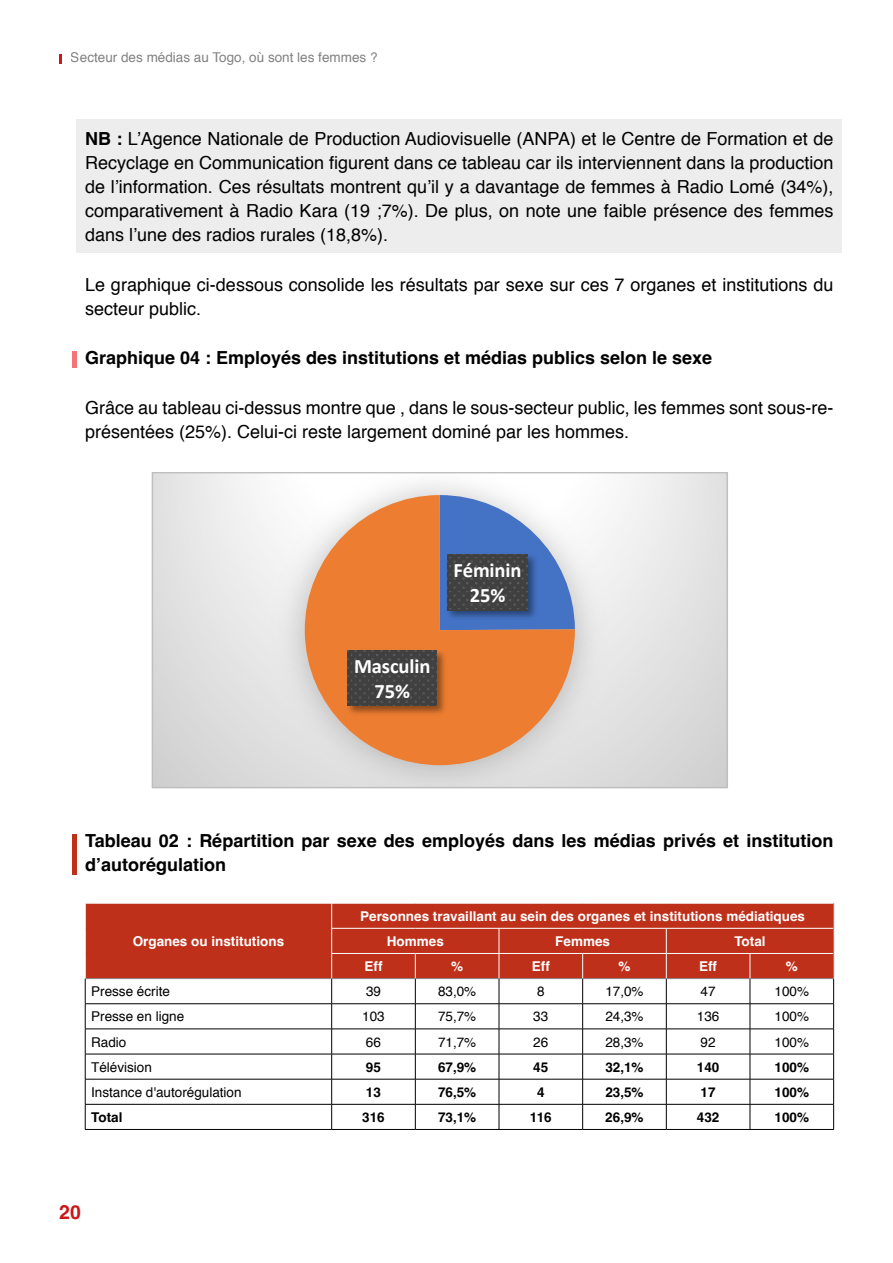
<style>
.page{position:relative;width:893px;height:1263px;background:#fff}
.page>*{position:absolute;margin:0;border:0;box-sizing:border-box;transform-origin:0 0}
.t1{font:700 20.55px/24.9px "Calibri";letter-spacing:-.005em;color:#fff;text-align:center}
.t2{font:700 19.5px "Helvetica";color:#cd1719}
.t3{font:18px/24px "Helvetica";color:#000}
.t4{font:700 18px/24px "Helvetica";color:#000}
.t5{font:13.5px "Helvetica";color:#000}
.t6{font:700 13.5px/25.2px "Helvetica";color:#fff}
.t7{font:700 13.5px "Helvetica";color:#000}
.s1{font-weight:700}
</style>
<div class="page">
<svg style="left:59px;top:54px;width:3px;height:9px"></svg>
<div style="left:77px;top:119px;width:765px;height:134px;background:#ededed"></div>
<div style="left:72px;top:351px;width:5px;height:16px;background:#f57575"></div>
<div style="left:72px;top:834px;width:5px;height:40px;background:#bf301a"></div>
<div style="left:86px;top:904px;width:747px;height:74px;background:#bf301a"></div>
<hr style="left:331px;top:928px;width:84px;height:1px;background:#fff">
<hr style="left:415px;top:928px;width:84px;height:1px;background:#fff">
<hr style="left:499px;top:928px;width:84px;height:1px;background:#fff">
<hr style="left:583px;top:928px;width:83px;height:1px;background:#fff">
<hr style="left:666px;top:928px;width:84px;height:1px;background:#fff">
<hr style="left:750px;top:928px;width:83px;height:1px;background:#fff">
<hr style="left:331px;top:953px;width:84px;height:1px;background:#fff">
<hr style="left:415px;top:953px;width:84px;height:1px;background:#fff">
<hr style="left:499px;top:953px;width:84px;height:1px;background:#fff">
<hr style="left:583px;top:953px;width:83px;height:1px;background:#fff">
<hr style="left:666px;top:953px;width:84px;height:1px;background:#fff">
<hr style="left:750px;top:953px;width:83px;height:1px;background:#fff">
<hr style="left:85px;top:1003px;width:247px;height:1px;background:#000">
<hr style="left:332px;top:1003px;width:83px;height:1px;background:#000">
<hr style="left:415px;top:1003px;width:84px;height:1px;background:#000">
<hr style="left:499px;top:1003px;width:84px;height:1px;background:#000">
<hr style="left:583px;top:1003px;width:83px;height:1px;background:#000">
<hr style="left:666px;top:1003px;width:84px;height:1px;background:#000">
<hr style="left:750px;top:1003px;width:84px;height:1px;background:#000">
<hr style="left:85px;top:1029px;width:247px;height:1px;background:#000">
<hr style="left:332px;top:1029px;width:83px;height:1px;background:#000">
<hr style="left:415px;top:1029px;width:84px;height:1px;background:#000">
<hr style="left:499px;top:1029px;width:84px;height:1px;background:#000">
<hr style="left:583px;top:1029px;width:83px;height:1px;background:#000">
<hr style="left:666px;top:1029px;width:84px;height:1px;background:#000">
<hr style="left:750px;top:1029px;width:84px;height:1px;background:#000">
<hr style="left:85px;top:1054px;width:247px;height:1px;background:#000">
<hr style="left:332px;top:1054px;width:83px;height:1px;background:#000">
<hr style="left:415px;top:1054px;width:84px;height:1px;background:#000">
<hr style="left:499px;top:1054px;width:84px;height:1px;background:#000">
<hr style="left:583px;top:1054px;width:83px;height:1px;background:#000">
<hr style="left:666px;top:1054px;width:84px;height:1px;background:#000">
<hr style="left:750px;top:1054px;width:84px;height:1px;background:#000">
<hr style="left:85px;top:1079px;width:247px;height:1px;background:#000">
<hr style="left:332px;top:1079px;width:83px;height:1px;background:#000">
<hr style="left:415px;top:1079px;width:84px;height:1px;background:#000">
<hr style="left:499px;top:1079px;width:84px;height:1px;background:#000">
<hr style="left:583px;top:1079px;width:83px;height:1px;background:#000">
<hr style="left:666px;top:1079px;width:84px;height:1px;background:#000">
<hr style="left:750px;top:1079px;width:84px;height:1px;background:#000">
<hr style="left:85px;top:1104px;width:247px;height:1px;background:#000">
<hr style="left:332px;top:1104px;width:83px;height:1px;background:#000">
<svg style="left:331px;top:904px;width:1px;height:225px"></svg>
<hr style="left:415px;top:1104px;width:84px;height:1px;background:#000">
<svg style="left:415px;top:954px;width:1px;height:175px"></svg>
<hr style="left:499px;top:1104px;width:84px;height:1px;background:#000">
<svg style="left:499px;top:928px;width:1px;height:201px"></svg>
<hr style="left:583px;top:1104px;width:83px;height:1px;background:#000">
<svg style="left:582px;top:954px;width:1px;height:175px"></svg>
<hr style="left:666px;top:1104px;width:84px;height:1px;background:#000">
<svg style="left:666px;top:928px;width:1px;height:201px"></svg>
<hr style="left:750px;top:1104px;width:84px;height:1px;background:#000">
<svg style="left:750px;top:954px;width:1px;height:175px"></svg>
<hr style="left:85px;top:1129px;width:247px;height:1px;background:#000">
<hr style="left:332px;top:1129px;width:83px;height:1px;background:#000">
<hr style="left:415px;top:1129px;width:84px;height:1px;background:#000">
<hr style="left:499px;top:1129px;width:84px;height:1px;background:#000">
<hr style="left:583px;top:1129px;width:83px;height:1px;background:#000">
<hr style="left:666px;top:1129px;width:84px;height:1px;background:#000">
<hr style="left:750px;top:1129px;width:84px;height:1px;background:#000">
<svg style="left:85px;top:903px;width:1px;height:226px"></svg>
<svg style="left:833px;top:903px;width:1px;height:226px"></svg>
<hr style="left:85px;top:978px;width:247px;height:1px;background:#878787">
<hr style="left:332px;top:978px;width:83px;height:1px;background:#878787">
<hr style="left:415px;top:978px;width:84px;height:1px;background:#878787">
<hr style="left:499px;top:978px;width:84px;height:1px;background:#878787">
<hr style="left:583px;top:978px;width:83px;height:1px;background:#878787">
<hr style="left:666px;top:978px;width:84px;height:1px;background:#878787">
<hr style="left:750px;top:978px;width:84px;height:1px;background:#878787">
<div style="left:152px;top:473px;width:575px;height:315px;background:linear-gradient(to bottom,#efefef,#d5d5d5)"></div>
<img style="left:260px;top:475px;width:359px;height:310px">
<svg style="left:452px;top:495px;width:123px;height:123px"></svg>
<svg style="left:304px;top:495px;width:271px;height:271px;background:#d07c4c"></svg>
<img style="left:443px;top:550px;width:97px;height:73px">
<svg style="left:447px;top:554px;width:81px;height:56px;background:#434343"></svg>
<img style="left:344px;top:646px;width:105px;height:73px">
<svg style="left:348px;top:650px;width:89px;height:56px;background:#424242"></svg>
<div style="left:152px;top:472px;width:576px;height:316px;border:2px solid #bfbfbf"></div>
<p class="t5" style="left:71px;top:47px;width:308px">Secteur des médias au Togo, où sont les femmes ?</p>
<p class="t3" style="left:85px;top:128px;width:750px;text-align:justify"><span class="s1">NB :</span> L’Agence Nationale de Production Audiovisuelle (ANPA) et le Centre de Formation et de Recyclage en Communication figurent dans ce tableau car ils interviennent dans la production de l’information. Ces résultats montrent qu’il y a davantage de femmes à Radio Lomé (34%), comparativement à Radio Kara (19 ;7%). De plus, on note une faible présence des femmes dans l’une des radios rurales (18,8%).</p>
<p class="t3" style="left:85px;top:273px;width:750px">Le graphique ci-dessous consolide les résultats par sexe sur ces 7 organes et institutions du secteur public.</p>
<p class="t4" style="left:85px;top:348px;width:629px">Graphique 04 : Employés des institutions et médias publics selon le sexe</p>
<p class="t3" style="left:85px;top:396px;width:750px">Grâce au tableau ci-dessus montre que , dans le sous-secteur public, les femmes sont sous-re&shy;présentées (25%). Celui-ci reste largement dominé par les hommes.</p>
<p class="t1" style="left:354px;top:653px;width:78px">Masculin<br>75%</p>
<p class="t1" style="left:453px;top:557px;width:70px">Féminin<br>25%</p>
<p class="t4" style="left:85px;top:831px;width:750px">Tableau 02 : Répartition par sexe des employés dans les médias privés et institution d’autorégulation</p>
<p class="t6" style="left:133px;top:930px;width:153px">Organes ou institutions</p>
<p class="t6" style="left:387px;top:905px;width:420px;text-indent:-27px">Personnes travaillant au sein des organes et institutions médiatiques<br>Hommes</p>
<p class="t6" style="left:555px;top:930px;width:56px">Femmes</p>
<p class="t6" style="left:734px;top:930px;width:33px">Total</p>
<p class="t6" style="left:364px;top:955px;width:19px">Eff</p>
<p class="t6" style="left:451px;top:955px;width:14px">%</p>
<p class="t6" style="left:532px;top:955px;width:19px">Eff</p>
<p class="t6" style="left:618px;top:955px;width:14px">%</p>
<p class="t6" style="left:699px;top:955px;width:19px">Eff</p>
<p class="t6" style="left:786px;top:955px;width:14px">%</p>
<p class="t5" style="left:91px;top:981px;width:80px">Presse écrite</p>
<p class="t5" style="left:366px;top:981px;width:17px">39</p>
<p class="t5" style="left:438px;top:981px;width:40px">83,0%</p>
<p class="t5" style="left:537px;top:981px;width:9px">8</p>
<p class="t5" style="left:605px;top:981px;width:40px">17,0%</p>
<p class="t5" style="left:701px;top:981px;width:17px">47</p>
<p class="t5" style="left:774px;top:981px;width:36px">100%</p>
<p class="t5" style="left:91px;top:1006px;width:95px">Presse en ligne</p>
<p class="t5" style="left:362px;top:1006px;width:24px">103</p>
<p class="t5" style="left:438px;top:1006px;width:40px">75,7%</p>
<p class="t5" style="left:533px;top:1006px;width:17px">33</p>
<p class="t5" style="left:605px;top:1006px;width:40px">24,3%</p>
<p class="t5" style="left:697px;top:1006px;width:24px">136</p>
<p class="t5" style="left:774px;top:1006px;width:36px">100%</p>
<p class="t5" style="left:91px;top:1031px;width:37px">Radio</p>
<p class="t5" style="left:366px;top:1031px;width:17px">66</p>
<p class="t5" style="left:438px;top:1031px;width:40px">71,7%</p>
<p class="t5" style="left:533px;top:1031px;width:17px">26</p>
<p class="t5" style="left:605px;top:1031px;width:40px">28,3%</p>
<p class="t5" style="left:701px;top:1031px;width:17px">92</p>
<p class="t5" style="left:774px;top:1031px;width:36px">100%</p>
<p class="t5" style="left:91px;top:1056px;width:62px">Télévision</p>
<p class="t7" style="left:366px;top:1059px;width:17px">95</p>
<p class="t7" style="left:438px;top:1059px;width:40px">67,9%</p>
<p class="t7" style="left:533px;top:1059px;width:17px">45</p>
<p class="t7" style="left:605px;top:1059px;width:40px">32,1%</p>
<p class="t7" style="left:697px;top:1059px;width:24px">140</p>
<p class="t7" style="left:774px;top:1059px;width:36px">100%</p>
<p class="t5" style="left:91px;top:1082px;width:152px">Instance d'autorégulation</p>
<p class="t7" style="left:366px;top:1084px;width:17px">13</p>
<p class="t7" style="left:438px;top:1084px;width:40px">76,5%</p>
<p class="t7" style="left:537px;top:1084px;width:9px">4</p>
<p class="t7" style="left:605px;top:1084px;width:40px">23,5%</p>
<p class="t7" style="left:701px;top:1084px;width:17px">17</p>
<p class="t7" style="left:774px;top:1084px;width:36px">100%</p>
<p class="t7" style="left:91px;top:1109px;width:33px">Total</p>
<p class="t7" style="left:362px;top:1109px;width:24px">316</p>
<p class="t7" style="left:438px;top:1109px;width:40px">73,1%</p>
<p class="t7" style="left:530px;top:1109px;width:23px">116</p>
<p class="t7" style="left:605px;top:1109px;width:40px">26,9%</p>
<p class="t7" style="left:697px;top:1109px;width:24px">432</p>
<p class="t7" style="left:774px;top:1109px;width:36px">100%</p>
<p class="t2" style="left:59px;top:1200px;width:23px">20</p>
</div>
